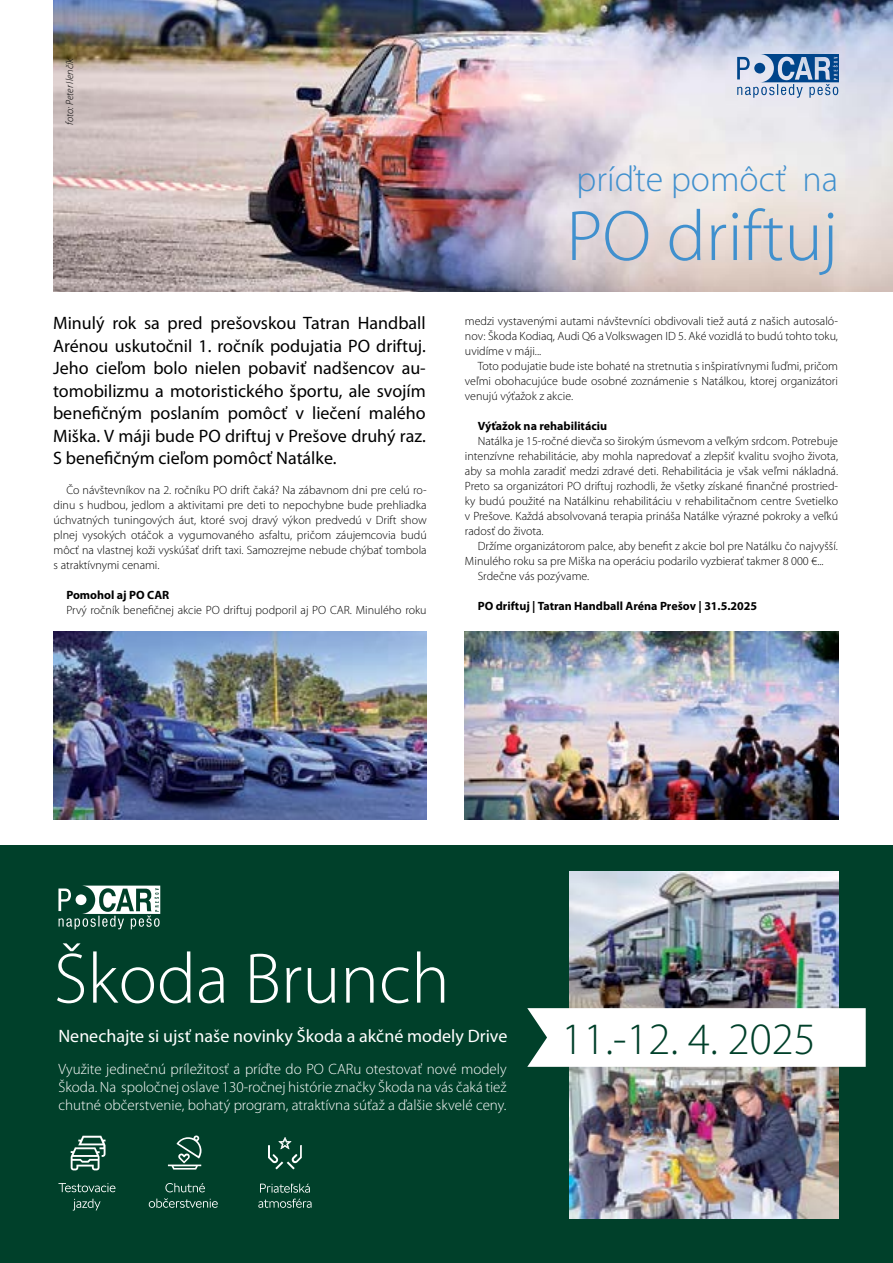
<style>
.page{position:relative;width:893px;height:1263px;background:#fff}
.page>*{position:absolute;margin:0;border:0;box-sizing:border-box;transform-origin:0 0}
.t1{font:300 72px "Myriad Pro";color:#fff}
.t2{font:300 72px "Myriad Pro";color:#4090ce}
.t3{font:300 45px "Myriad Pro";color:#00402a}
.t4{font:300 36px "Myriad Pro";color:#4090ce}
.t5{font:18px/22.5px "Myriad Pro";color:#000;text-align:justify}
.t6{font:18px "Myriad Pro";color:#fff}
.t7{font:300 15px/18px "Myriad Pro";color:#fff;text-align:justify}
.t8{font:300 12px/15px "Myriad Pro";color:#000;text-align:justify}
.t9{font:700 12px "Myriad Pro";color:#000}
.t10{font:italic 300 10.5px "Myriad Pro";color:#000}
</style>
<div class="page">
<img style="left:54px;top:0;width:839px;height:292px">
<svg style="left:737px;top:54px;width:102px;height:44px;background:#86a3c6"></svg>
<div style="left:0;top:845px;width:893px;height:418px;background:#00402a"></div>
<img style="left:569px;top:871px;width:270px;height:347px">
<svg style="left:71px;top:1136px;width:35px;height:34px"></svg>
<svg style="left:58px;top:1183px;width:57px;height:9px"></svg>
<svg style="left:73px;top:1199px;width:28px;height:11px"></svg>
<svg style="left:165px;top:1183px;width:40px;height:9px"></svg>
<svg style="left:149px;top:1198px;width:69px;height:10px"></svg>
<svg style="left:168px;top:1135px;width:33px;height:34px"></svg>
<svg style="left:58px;top:885px;width:102px;height:44px"></svg>
<div style="left:527px;top:1008px;width:339px;height:59px;background:#fff"></div>
<img style="left:464px;top:631px;width:375px;height:188px">
<img style="left:53px;top:631px;width:374px;height:188px">
<svg style="left:258px;top:1184px;width:54px;height:24px"></svg>
<svg style="left:268px;top:1137px;width:34px;height:32px"></svg>
<p class="t10" style="left:63px;top:125px;width:68px;rotate:-90deg">foto: Peter Ilenčík</p>
<p class="t5" style="left:53px;top:312px;width:374px">Minulý rok sa pred prešovskou Tatran Handball Arénou uskutočnil 1. ročník podujatia PO driftuj.<br>Jeho cieľom bolo nielen pobaviť nadšencov au&shy;tomobilizmu a motoristického športu, ale svojím benefičným poslaním pomôcť v liečení malého Miška. V máji bude PO driftuj v Prešove druhý raz.<br>S benefičným cieľom pomôcť Natálke.</p>
<p class="t8" style="left:54px;top:483px;width:375px;text-indent:13px">Čo návštevníkov na 2. ročníku PO drift čaká? Na zábavnom dni pre celú ro&shy;dinu s hudbou, jedlom a aktivitami pre deti to nepochybne bude prehliadka úchvatných tuningových áut, ktoré svoj dravý výkon predvedú v Drift show plnej vysokých otáčok a vygumovaného asfaltu, pričom záujemcovia budú môcť na vlastnej koži vyskúšať drift taxi. Samozrejme nebude chýbať tombola s atraktívnymi cenami.</p>
<p class="t9" style="left:66px;top:588px;width:105px">Pomohol aj PO CAR</p>
<p class="t8" style="left:66px;top:603px;width:362px">Prvý ročník benefičnej akcie PO driftuj podporil aj PO CAR. Minulého roku</p>
<h3 class="t4" style="left:577px;top:159px;width:263px">príďte pomôcť na</h3>
<h1 class="t2" style="left:566px;top:196px;width:273px">PO driftuj</h1>
<p class="t8" style="left:465px;top:314px;width:375px">medzi vystavenými autami návštevníci obdivovali tiež autá z našich autosaló&shy;nov: Škoda Kodiaq, Audi Q6 a Volkswagen ID 5. Aké vozidlá to budú tohto toku, uvidíme v máji...</p>
<p class="t8" style="left:465px;top:359px;width:375px;text-indent:13px">Toto podujatie bude iste bohaté na stretnutia s inšpiratívnymi ľuďmi, pričom veľmi obohacujúce bude osobné zoznámenie s Natálkou, ktorej organizátori venujú výťažok z akcie.</p>
<p class="t9" style="left:478px;top:418px;width:131px">Výťažok na rehabilitáciu</p>
<p class="t8" style="left:465px;top:434px;width:375px;text-indent:13px">Natálka je 15-ročné dievča so širokým úsmevom a veľkým srdcom. Potrebuje intenzívne rehabilitácie, aby mohla napredovať a zlepšiť kvalitu svojho života, aby sa mohla zaradiť medzi zdravé deti. Rehabilitácia je však veľmi nákladná.<br>Preto sa organizátori PO driftuj rozhodli, že všetky získané finančné prostried&shy;ky budú použité na Natálkinu rehabilitáciu v rehabilitačnom centre Svetielko v Prešove. Každá absolvovaná terapia prináša Natálke výrazné pokroky a veľkú radosť do života.</p>
<p class="t8" style="left:478px;top:539px;width:362px">Držíme organizátorom palce, aby benefit z akcie bol pre Natálku čo najvyšší.</p>
<p class="t8" style="left:465px;top:554px;width:360px">Minulého roku sa pre Miška na operáciu podarilo vyzbierať takmer 8 000 €...</p>
<p class="t8" style="left:478px;top:569px;width:113px">Srdečne vás pozývame.</p>
<p class="t9" style="left:478px;top:598px;width:281px">PO driftuj | Tatran Handball Aréna Prešov | 31.5.2025</p>
<h1 class="t1" style="left:54px;top:939px;width:397px">Škoda Brunch</h1>
<h3 class="t6" style="left:58px;top:1024px;width:450px">Nenechajte si ujsť naše novinky Škoda a akčné modely Drive</h3>
<h2 class="t3" style="left:561px;top:1015px;width:256px">11.-12. 4. 2025</h2>
<p class="t7" style="left:58px;top:1060px;width:450px">Využite jedinečnú príležitosť a príďte do PO CARu otestovať nové modely Škoda. Na spoločnej oslave 130-ročnej histórie značky Škoda na vás čaká tiež chutné občerstvenie, bohatý program, atraktívna súťaž a ďalšie skvelé ceny.</p>
</div>
